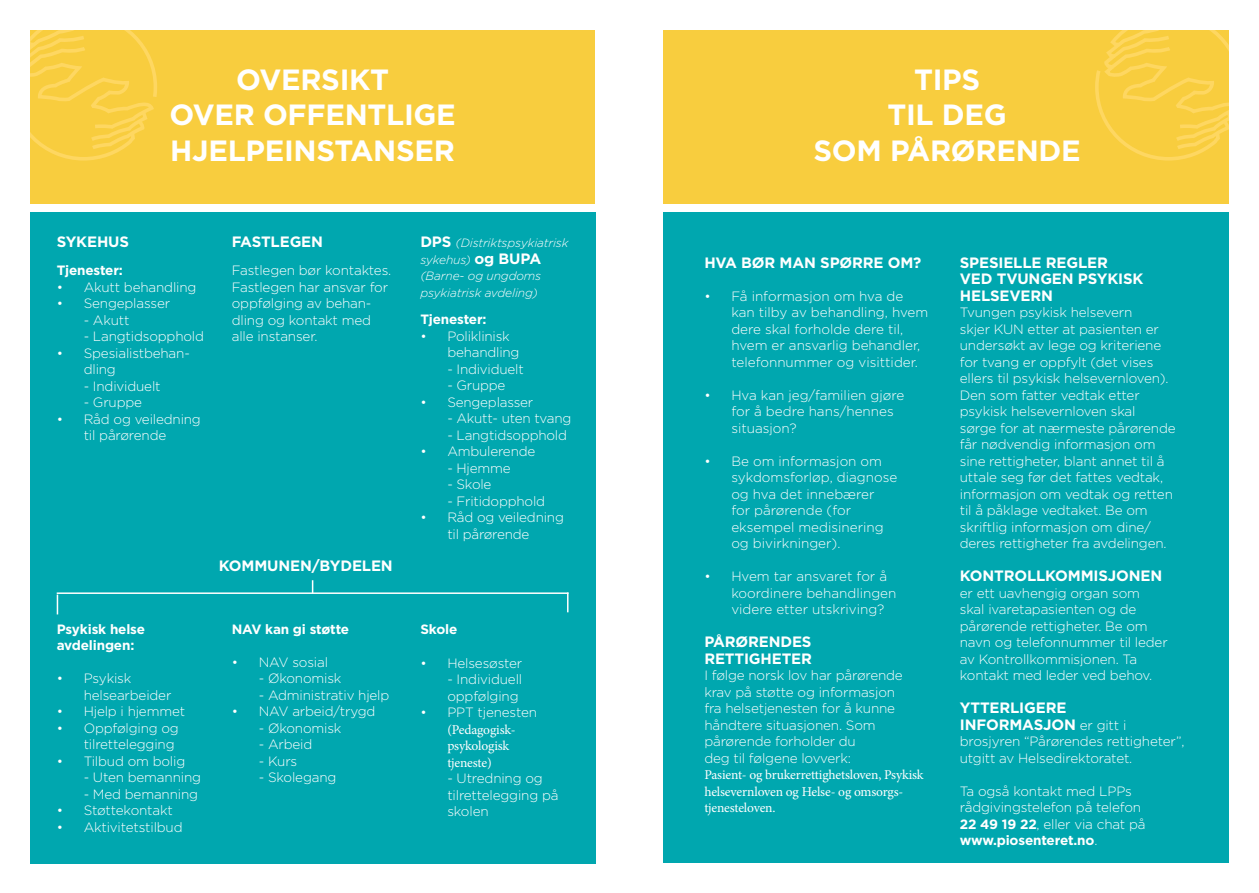
<style>
.page{position:relative;width:1259px;height:893px;background:#fff}
.page>*{position:absolute;margin:0;border:0;box-sizing:border-box;transform-origin:0 0}
.t1{font:700 29.25px "Gotham";letter-spacing:-.01em;color:#fff}
.t2{font:700 15px/16.5px "Gotham";letter-spacing:-.01em;color:#fff}
.t3{font:300 13.5px/16.5px "Gotham";letter-spacing:-.01em;color:#fff}
.t4{font:13.5px/16.5px "Minion Pro";letter-spacing:-.01em;color:#fff}
.t5{font:700 13.5px "Gotham";letter-spacing:-.01em;color:#fff}
.t6{font:italic 300 12px "Gotham";letter-spacing:-.01em;color:#fff}
.s1{font-weight:700;font-style:normal;font-size:15px}
.s2{font-weight:300;font-size:13.5px}
.s3{font-weight:700}
.s4{font-weight:300}
</style>
<div class="page">
<div style="left:29px;top:30px;width:566px;height:174px;background:#f8cd3e"></div>
<div style="left:663px;top:212px;width:566px;height:651px;background:#00a7af"></div>
<div style="left:30px;top:212px;width:565px;height:651px;background:#00a7af"></div>
<hr style="left:57px;top:592px;width:511px;height:2px;background:#fff">
<svg style="left:312px;top:580px;width:1px;height:12px"></svg>
<svg style="left:57px;top:595px;width:1px;height:19px"></svg>
<svg style="left:567px;top:592px;width:1px;height:20px"></svg>
<div style="left:663px;top:30px;width:566px;height:174px;background:#f8cd3e"></div>
<svg style="left:30px;top:30px;width:127px;height:131px"></svg>
<svg style="left:1095px;top:30px;width:134px;height:131px"></svg>
<div style="left:0;top:0;width:30px;height:884px;background:#fff"></div>
<p class="t1" style="left:236px;top:61px;width:154px">OVERSIKT</p>
<p class="t1" style="left:169px;top:96px;width:288px">OVER OFFENTLIGE</p>
<p class="t1" style="left:170px;top:131px;width:286px">HJELPEINSTANSER</p>
<p class="t2" style="left:57px;top:234px;width:74px">SYKEHUS</p>
<p class="t5" style="left:57px;top:262px;width:68px">Tjenester:</p>
<p class="t3" style="left:57px;top:278px;width:141px">• Akutt behandling</p>
<p class="t3" style="left:57px;top:295px;width:115px">• Sengeplasser</p>
<p class="t3" style="left:84px;top:311px;width:47px">- Akutt</p>
<p class="t3" style="left:84px;top:328px;width:122px">- Langtidsopphold</p>
<p class="t3" style="left:84px;top:344px;width:108px;text-indent:-27px">• Spesialistbehan&shy;dling</p>
<p class="t3" style="left:84px;top:377px;width:78px">- Individuelt</p>
<p class="t3" style="left:84px;top:394px;width:60px">- Gruppe</p>
<p class="t3" style="left:57px;top:410px;width:146px;text-align:center">• Råd og veiledning til pårørende</p>
<p class="t2" style="left:232px;top:234px;width:93px">FASTLEGEN</p>
<p class="t3" style="left:232px;top:262px;width:161px">Fastlegen bør kontaktes.<br>Fastlegen har ansvar for</p>
<p class="t3" style="left:232px;top:295px;width:141px;text-align:justify">oppfølging av behan&shy;dling og kontakt med alle instanser.</p>
<p class="t5" style="left:57px;top:620px;width:90px">Psykisk helse</p>
<p class="t5" style="left:57px;top:636px;width:79px">avdelingen:</p>
<p class="t3" style="left:84px;top:670px;width:89px;text-indent:-27px">• Psykisk helsearbeider</p>
<p class="t3" style="left:57px;top:703px;width:130px">• Hjelp i hjemmet</p>
<p class="t3" style="left:84px;top:719px;width:97px;text-indent:-27px">• Oppfølging og tilrettelegging</p>
<p class="t3" style="left:57px;top:752px;width:130px">• Tilbud om bolig</p>
<p class="t3" style="left:84px;top:769px;width:119px">- Uten bemanning</p>
<p class="t3" style="left:84px;top:785px;width:116px">- Med bemanning</p>
<p class="t3" style="left:57px;top:802px;width:118px">• Støttekontakt</p>
<p class="t3" style="left:57px;top:818px;width:127px">• Aktivitetstilbud</p>
<p class="t2" style="left:219px;top:557px;width:175px">KOMMUNEN/BYDELEN</p>
<p class="t5" style="left:232px;top:620px;width:119px">NAV kan gi støtte</p>
<p class="t3" style="left:232px;top:653px;width:98px">• NAV sosial</p>
<p class="t3" style="left:259px;top:670px;width:84px">- Økonomisk</p>
<p class="t3" style="left:259px;top:686px;width:132px">- Administrativ hjelp</p>
<p class="t3" style="left:232px;top:703px;width:145px">• NAV arbeid/trygd</p>
<p class="t3" style="left:259px;top:719px;width:84px">- Økonomisk</p>
<p class="t3" style="left:259px;top:736px;width:55px">- Arbeid</p>
<p class="t3" style="left:259px;top:752px;width:40px">- Kurs</p>
<p class="t3" style="left:259px;top:769px;width:79px">- Skolegang</p>
<p class="t6" style="left:420px;top:236px;width:150px"><span class="s1">DPS</span> (Distriktspsykiatrisk</p>
<p class="t6" style="left:420px;top:252px;width:122px">sykehus) <span class="s1">og BUPA</span></p>
<p class="t6" style="left:420px;top:269px;width:122px">(Barne- og ungdoms</p>
<p class="t6" style="left:420px;top:285px;width:119px">psykiatrisk avdeling)</p>
<p class="t5" style="left:420px;top:310px;width:68px">Tjenester:</p>
<p class="t3" style="left:447px;top:327px;width:74px;text-indent:-27px">• Poliklinisk behandling</p>
<p class="t3" style="left:447px;top:360px;width:78px">- Individuelt</p>
<p class="t3" style="left:447px;top:377px;width:60px">- Gruppe</p>
<p class="t3" style="left:420px;top:393px;width:114px">• Sengeplasser</p>
<p class="t3" style="left:447px;top:410px;width:126px">- Akutt- uten tvang</p>
<p class="t3" style="left:447px;top:426px;width:121px">- Langtidsopphold</p>
<p class="t3" style="left:420px;top:443px;width:116px">• Ambulerende</p>
<p class="t3" style="left:447px;top:459px;width:65px">- Hjemme</p>
<p class="t3" style="left:447px;top:476px;width:46px">- Skole</p>
<p class="t3" style="left:447px;top:492px;width:99px">- Fritidopphold</p>
<p class="t3" style="left:420px;top:509px;width:145px;text-align:center">• Råd og veiledning til pårørende</p>
<p class="t5" style="left:420px;top:621px;width:38px">Skole</p>
<p class="t3" style="left:420px;top:654px;width:103px">• Helsesøster</p>
<p class="t3" style="left:447px;top:671px;width:76px">- Individuell</p>
<p class="t3" style="left:447px;top:687px;width:73px">oppfølging</p>
<p class="t3" style="left:420px;top:704px;width:118px">• PPT tjenesten</p>
<p class="t4" style="left:447px;top:721px;width:70px">(Pedagogisk&shy;psykologisk</p>
<p class="t4" style="left:447px;top:754px;width:46px">tjeneste)</p>
<p class="t3" style="left:447px;top:770px;width:97px">- Utredning og</p>
<p class="t3" style="left:447px;top:786px;width:113px">tilrettelegging på</p>
<p class="t3" style="left:447px;top:803px;width:43px">skolen</p>
<p class="t1" style="left:914px;top:61px;width:68px">TIPS</p>
<p class="t1" style="left:887px;top:96px;width:121px">TIL DEG</p>
<p class="t1" style="left:813px;top:131px;width:269px">SOM PÅRØRENDE</p>
<p class="t2" style="left:704px;top:254px;width:219px">HVA BØR MAN SPØRRE OM?</p>
<p class="t3" style="left:731px;top:287px;width:198px;text-indent:-27px">• Få informasjon om hva de kan tilby av behandling, hvem dere skal forholde dere til, hvem er ansvarlig behandler, telefonnummer og visittider.</p>
<p class="t3" style="left:731px;top:386px;width:175px;text-indent:-27px">• Hva kan jeg/familien gjøre for å bedre hans/hennes situasjon?</p>
<p class="t3" style="left:731px;top:452px;width:167px;text-indent:-27px">• Be om informasjon om sykdomsforløp, diagnose og hva det innebærer<br>for pårørende (for eksempel medisinering og bivirkninger).</p>
<p class="t3" style="left:731px;top:568px;width:167px;text-indent:-27px">• Hvem tar ansvaret for å koordinere behandlingen videre etter utskriving?</p>
<p class="t2" style="left:704px;top:634px;width:109px">PÅRØRENDES<br>RETTIGHETER</p>
<p class="t3" style="left:704px;top:667px;width:200px">I følge norsk lov har pårørende krav på støtte og informasjon fra helsetjenesten for å kunne håndtere situasjonen. Som pårørende forholder du<br>deg til følgene lovverk:</p>
<p class="t4" style="left:704px;top:767px;width:221px">Pasient- og brukerrettighetsloven, Psykisk helsevernloven og Helse- og omsorgs&shy;tjenesteloven.</p>
<p class="t2" style="left:960px;top:254px;width:185px">SPESIELLE REGLER<br>VED TVUNGEN PSYKISK<br>HELSEVERN</p>
<p class="t3" style="left:960px;top:304px;width:210px">Tvungen psykisk helsevern<br>skjer KUN etter at pasienten er undersøkt av lege og kriteriene for tvang er oppfylt (det vises ellers til psykisk helsevernloven).</p>
<p class="t3" style="left:960px;top:386px;width:217px">Den som fatter vedtak etter psykisk helsevernloven skal<br>sørge for at nærmeste pårørende får nødvendig informasjon om sine rettigheter, blant annet til å uttale seg før det fattes vedtak, informasjon om vedtak og retten til å påklage vedtaket. Be om skriftlig informasjon om dine/ deres rettigheter fra avdelingen.</p>
<p class="t2" style="left:960px;top:568px;width:204px">KONTROLLKOMMISJONEN</p>
<p class="t3" style="left:960px;top:584px;width:209px">er ett uavhengig organ som skal ivaretapasienten og de pårørende rettigheter. Be om navn og telefonnummer til leder av Kontrollkommisjonen. Ta kontakt med leder ved behov.</p>
<p class="t2" style="left:960px;top:700px;width:168px">YTTERLIGERE<br>INFORMASJON <span class="s2">er gitt i</span></p>
<p class="t3" style="left:960px;top:733px;width:226px">brosjyren “Pårørendes rettigheter”, utgitt av Helsedirektoratet.</p>
<p class="t3" style="left:960px;top:782px;width:183px">Ta også kontakt med LPPs rådgivingstelefon på telefon</p>
<p class="t3" style="left:960px;top:815px;width:187px"><span class="s3">22 49 19 22</span>, eller via chat på</p>
<p class="t5" style="left:960px;top:831px;width:139px">www.piosenteret.no<span class="s4">.</span></p>
</div>
